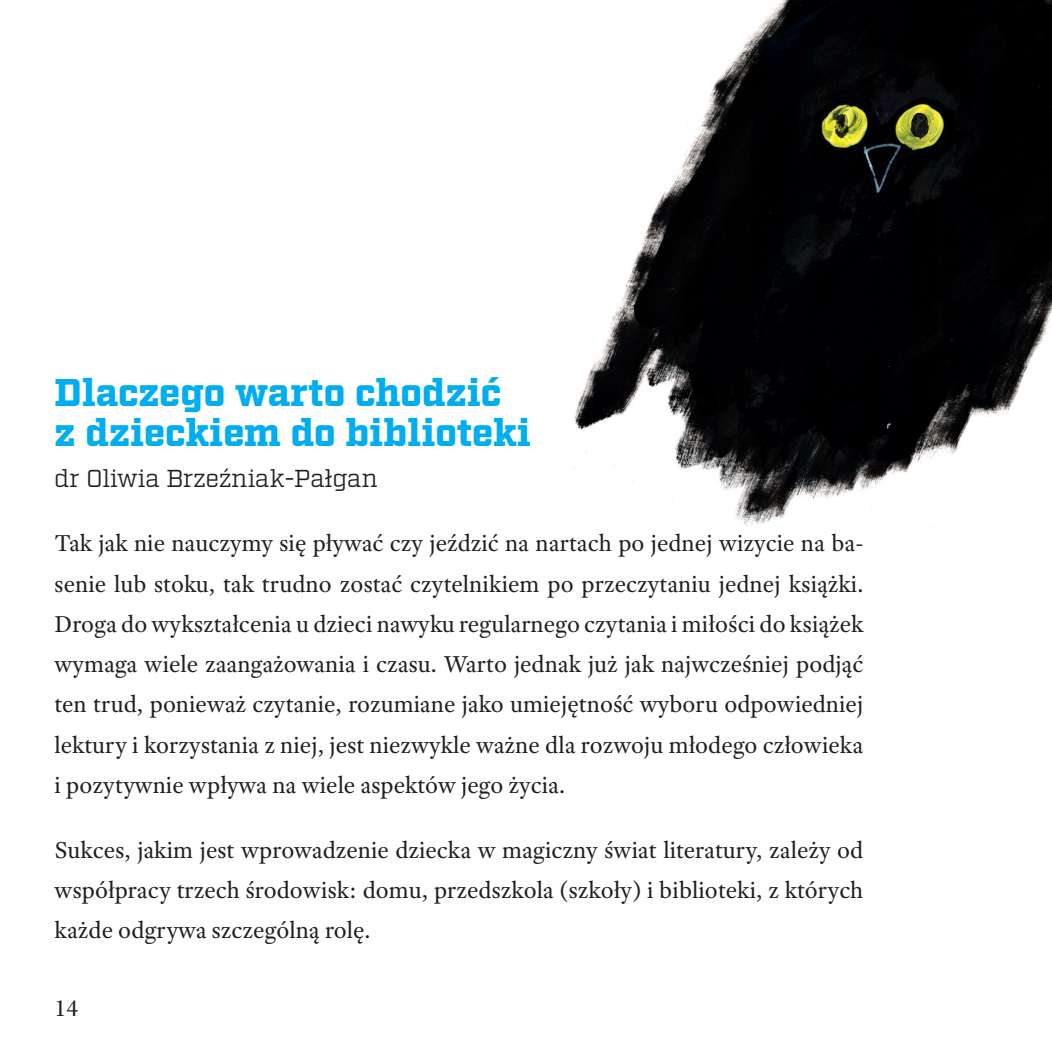
<style>
.page{position:relative;width:1052px;height:1052px;background:#fff}
.page>*{position:absolute;margin:0;border:0;box-sizing:border-box;transform-origin:0 0}
.t1{font:900 38.5px/40.2px "Factoria";letter-spacing:-.01em;color:#00aeef}
.t2{font:24.5px/40.2px "Adobe Text Pro";color:#231f20;text-align:justify}
.t3{font:24.5px "Factoria";letter-spacing:-.005em;color:#231f20}
</style>
<div class="page">
<img style="left:574px;top:0;width:478px;height:526px">
<h1 class="t1" style="left:55px;top:374px;width:478px">Dlaczego warto chodzić z dzieckiem do biblioteki</h1>
<p class="t3" style="left:55px;top:463px;width:325px">dr Oliwia Brzeźniak-Pałgan</p>
<p class="t2" style="left:55px;top:523px;width:810px">Tak jak nie nauczymy się pływać czy jeździć na nartach po jednej wizycie na ba&shy;senie lub stoku, tak trudno zostać czytelnikiem po przeczytaniu jednej książki.<br>Droga do wykształcenia u dzieci nawyku regularnego czytania i miłości do książek wymaga wiele zaangażowania i czasu. Warto jednak już jak najwcześniej podjąć ten trud, ponieważ czytanie, rozumiane jako umiejętność wyboru odpowiedniej lektury i korzystania z niej, jest niezwykle ważne dla rozwoju młodego człowieka i pozytywnie wpływa na wiele aspektów jego życia.</p>
<p class="t2" style="left:55px;top:829px;width:810px">Sukces, jakim jest wprowadzenie dziecka w magiczny świat literatury, zależy od współpracy trzech środowisk: domu, przedszkola (szkoły) i biblioteki, z których każde odgrywa szczególną rolę.</p>
<p class="t2" style="left:55px;top:987px;width:25px">14</p>
</div>
